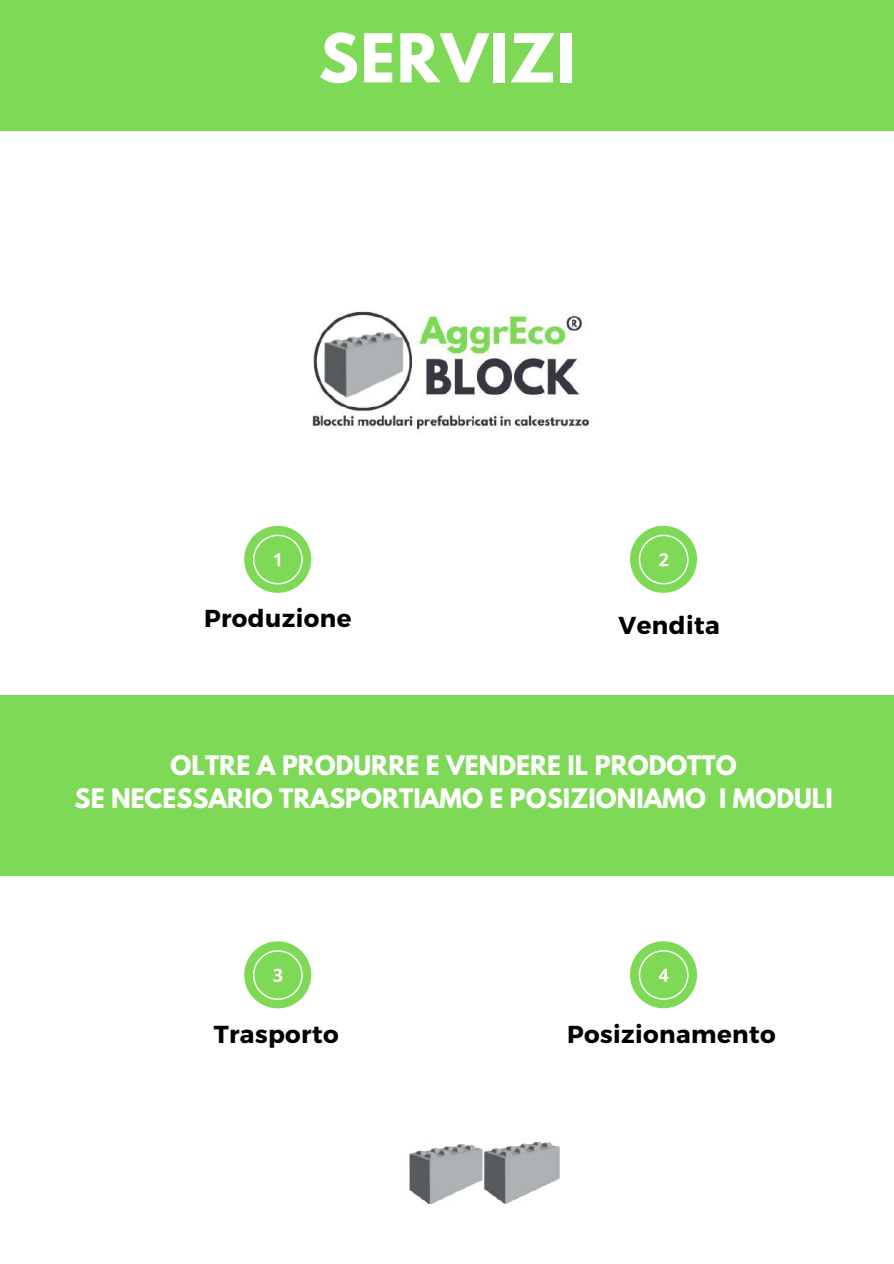
<style>
.page{position:relative;width:894px;height:1264px;background:#fff}
.page>*{position:absolute;margin:0;border:0;box-sizing:border-box;transform-origin:0 0}
.t1{font:700 59.55px "League Spartan";letter-spacing:.03em;color:#fff}
.t2{font:700 24.45px "Montserrat";letter-spacing:.015em;color:#020301}
.t3{font:700 23.85px/32.7px "League Spartan";color:#fff;text-align:center}
</style>
<div class="page">
<div style="left:0;top:0;width:893px;height:131px;background:#7ed957"></div>
<svg style="left:244px;top:526px;width:67px;height:67px"></svg>
<svg style="left:630px;top:526px;width:66px;height:67px"></svg>
<svg style="left:244px;top:941px;width:67px;height:67px"></svg>
<svg style="left:630px;top:941px;width:66px;height:67px"></svg>
<img style="left:312px;top:311px;width:280px;height:119px">
<div style="left:0;top:695px;width:893px;height:181px;background:#7ed957"></div>
<img style="left:409px;top:1142px;width:151px;height:63px">
<h1 class="t1" style="left:319px;top:29px;width:258px">SERVIZI</h1>
<p class="t2" style="left:204px;top:602px;width:149px">Produzione</p>
<p class="t2" style="left:618px;top:610px;width:103px">Vendita</p>
<p class="t3" style="left:75px;top:752px;width:759px">OLTRE A PRODURRE E VENDERE IL PRODOTTO<br>SE NECESSARIO TRASPORTIAMO E POSIZIONIAMO I MODULI</p>
<p class="t2" style="left:214px;top:1018px;width:126px">Trasporto</p>
<p class="t2" style="left:567px;top:1018px;width:210px">Posizionamento</p>
</div>
